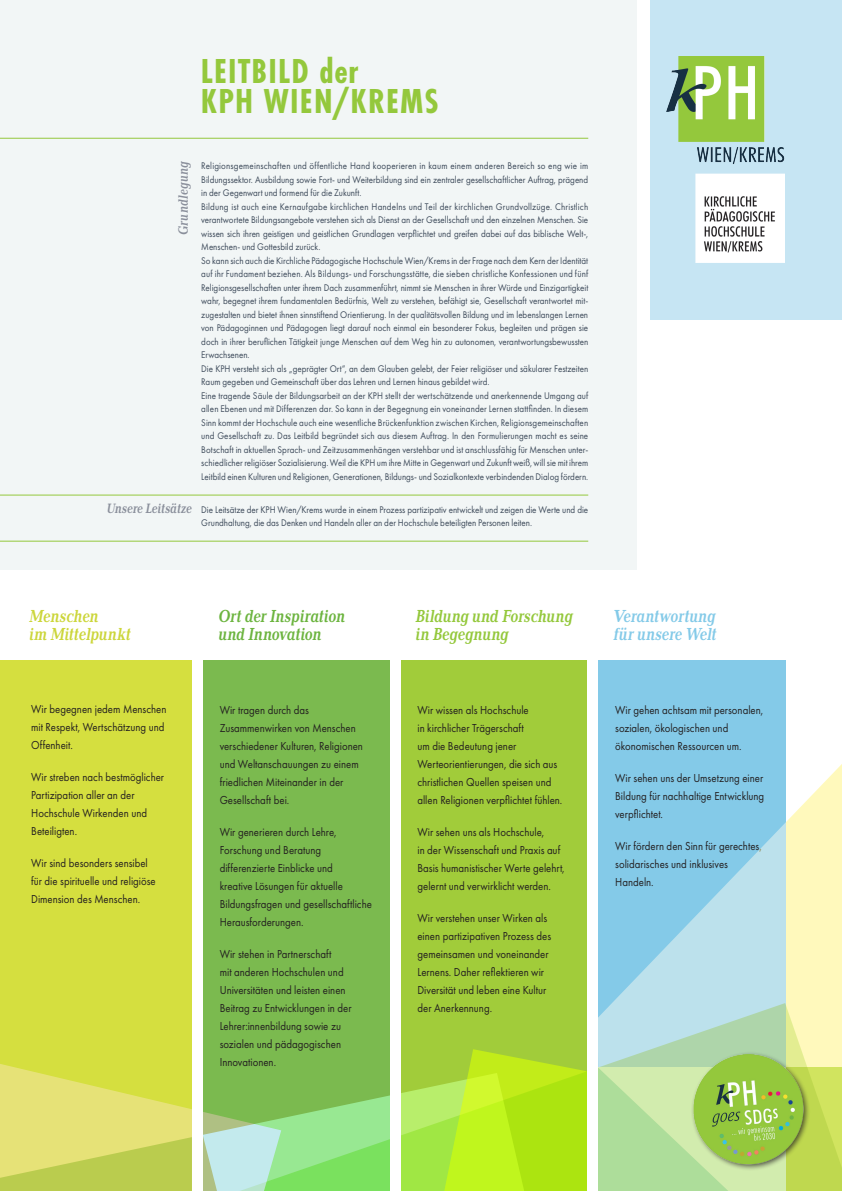
<style>
.page{position:relative;width:842px;height:1191px;background:#fff}
.page>*{position:absolute;margin:0;border:0;box-sizing:border-box;transform-origin:0 0}
.t1{font:700 36px/30px "Futura PT Cond";letter-spacing:.035em;color:#94c83c}
.Ü1{font:italic 700 18px/18px "Baltica";letter-spacing:-.01em;color:#6cb43f;scale:.8 1}
.Ü1-2{font:italic 700 18px/18px "Baltica";color:#94c83c;scale:.8 1}
.Ü1-3{font:italic 700 18px/18px "Baltica";letter-spacing:-.005em;color:#84cae8;scale:.8 1}
.Ü1-4{font:italic 700 18px/18px "Baltica";letter-spacing:-.005em;color:#ccd63b;scale:.8 1}
.Ü1-5{font:italic 700 14px "Baltica";letter-spacing:-.005em;color:#8a8f9b;scale:.8 1}
.Ü1-6{font:italic 700 14px "Baltica";letter-spacing:.02em;color:#8a8f9b;scale:.8 1}
.leitbild-basistext{font:12px/18px "Futura PT";color:#231f20;scale:.9 1}
.Ü2{font:12px/18px "Futura PT";color:#231f20;scale:.9 1}
.leitbild-basistext-v{font:10px/13.5px "Futura PT";color:#3d4a5a;text-align:justify;scale:.9 1}
</style>
<div class="page">
<div style="left:648px;top:0;width:194px;height:319px;background:#c6e5f3"></div>
<div style="left:0;top:0;width:649px;height:1191px;background:#fff"></div>
<div style="left:0;top:0;width:636px;height:570px;background:#f2f6f6"></div>
<img style="left:667px;top:57px;width:118px;height:206px">
<div style="left:598px;top:660px;width:187px;height:531px;background:#84cae8"></div>
<div style="left:400px;top:660px;width:187px;height:531px;background:#a1cc3a"></div>
<div style="left:203px;top:660px;width:187px;height:531px;background:#7bba4f"></div>
<div style="left:0;top:660px;width:192px;height:531px;background:#d5df3f"></div>
<svg style="left:598px;top:737px;width:244px;height:454px"></svg>
<img style="left:687px;top:1046px;width:124px;height:126px">
<hr style="left:0;top:138px;width:588px;height:1px;background:#94c83c">
<hr style="left:0;top:495px;width:588px;height:1px;background:#94c83c">
<hr style="left:0;top:541px;width:588px;height:1px;background:#94c83c">
<svg style="left:0;top:1049px;width:587px;height:142px"></svg>
<div style="left:192px;top:610px;width:10px;height:581px;background:#fff"></div>
<div style="left:390px;top:604px;width:10px;height:587px;background:#fff"></div>
<p class="t1" style="left:201px;top:56px;width:239px">LEITBILD der<br>KPH WIEN/KREMS</p>
<p class="Ü1-6" style="left:174px;top:235px;width:93px;rotate:-90deg">Grundlegung</p>
<p class="Ü1-5" style="left:106px;top:500px;width:108px">Unsere Leitsätze</p>
<p class="leitbild-basistext-v" style="left:201px;top:159px;width:431px">Religionsgemeinschaften und öffentliche Hand kooperieren in kaum einem anderen Bereich so eng wie im Bildungssektor. Ausbildung sowie Fort- und Weiterbildung sind ein zentraler gesellschaftlicher Auftrag, prägend in der Gegenwart und formend für die Zukunft.</p>
<p class="leitbild-basistext-v" style="left:201px;top:200px;width:431px">Bildung ist auch eine Kernaufgabe kirchlichen Handelns und Teil der kirchlichen Grundvollzüge. Christlich verantwortete Bildungsangebote verstehen sich als Dienst an der Gesellschaft und den einzelnen Menschen. Sie wissen sich ihren geistigen und geistlichen Grundlagen verpflichtet und greifen dabei auf das biblische Welt-, Menschen- und Gottesbild zurück.</p>
<p class="leitbild-basistext-v" style="left:201px;top:254px;width:431px">So kann sich auch die Kirchliche Pädagogische Hochschule Wien/Krems in der Frage nach dem Kern der Identität auf ihr Fundament beziehen. Als Bildungs- und Forschungsstätte, die sieben christliche Konfessionen und fünf Religionsgesellschaften unter ihrem Dach zusammenführt, nimmt sie Menschen in ihrer Würde und Einzigartigkeit wahr, begegnet ihrem fundamentalen Bedürfnis, Welt zu verstehen, befähigt sie, Gesellschaft verantwortet mit&shy;zugestalten und bietet ihnen sinnstiftend Orientierung. In der qualitätsvollen Bildung und im lebenslangen Lernen von Pädagoginnen und Pädagogen liegt darauf noch einmal ein besonderer Fokus, begleiten und prägen sie doch in ihrer beruflichen Tätigkeit junge Menschen auf dem Weg hin zu autonomen, verantwortungsbewussten Erwachsenen.</p>
<p class="leitbild-basistext-v" style="left:201px;top:362px;width:431px">Die KPH versteht sich als „geprägter Ort“, an dem Glauben gelebt, der Feier religiöser und säkularer Festzeiten<br>Raum gegeben und Gemeinschaft über das Lehren und Lernen hinaus gebildet wird.</p>
<p class="leitbild-basistext-v" style="left:201px;top:389px;width:431px">Eine tragende Säule der Bildungsarbeit an der KPH stellt der wertschätzende und anerkennende Umgang auf allen Ebenen und mit Differenzen dar. So kann in der Begegnung ein voneinander Lernen stattfinden. In diesem Sinn kommt der Hochschule auch eine wesentliche Brückenfunktion zwischen Kirchen, Religionsgemeinschaften und Gesellschaft zu. Das Leitbild begründet sich aus diesem Auftrag. In den Formulierungen macht es seine Botschaft in aktuellen Sprach- und Zeitzusammenhängen verstehbar und ist anschlussfähig für Menschen unter&shy;schiedlicher religiöser Sozialisierung. Weil die KPH um ihre Mitte in Gegenwart und Zukunft weiß, will sie mit ihrem Leitbild einen Kulturen und Religionen, Generationen, Bildungs- und Sozialkontexte verbindenden Dialog fördern.</p>
<p class="leitbild-basistext-v" style="left:201px;top:503px;width:431px">Die Leitsätze der KPH Wien/Krems wurde in einem Prozess partizipativ entwickelt und zeigen die Werte und die<br>Grundhaltung, die das Denken und Handeln aller an der Hochschule beteiligten Personen leiten.</p>
<p class="Ü1-4" style="left:29px;top:607px;width:128px">Menschen<br>im Mittelpunkt</p>
<p class="Ü1" style="left:219px;top:607px;width:160px">Ort der Inspiration und Innovation</p>
<p class="Ü1-2" style="left:415px;top:607px;width:198px">Bildung und Forschung in Begegnung</p>
<p class="Ü1-3" style="left:614px;top:607px;width:130px">Verantwortung für unsere Welt</p>
<p class="leitbild-basistext" style="left:31px;top:699px;width:152px">Wir begegnen jedem Menschen mit Respekt, Wertschätzung und<br>Offenheit.</p>
<p class="leitbild-basistext" style="left:31px;top:767px;width:149px">Wir streben nach bestmöglicher<br>Partizipation aller an der<br>Hochschule Wirkenden und<br>Beteiligten.</p>
<p class="leitbild-basistext" style="left:31px;top:853px;width:140px">Wir sind besonders sensibel für die spirituelle und religiöse<br>Dimension des Menschen.</p>
<p class="leitbild-basistext" style="left:220px;top:700px;width:161px">Wir tragen durch das<br>Zusammenwirken von Menschen verschiedener Kulturen, Religionen und Weltanschauungen zu einem friedlichen Miteinander in der<br>Gesellschaft bei.</p>
<p class="leitbild-basistext" style="left:220px;top:822px;width:171px">Wir generieren durch Lehre,<br>Forschung und Beratung differenzierte Einblicke und<br>kreative Lösungen für aktuelle<br>Bildungsfragen und gesellschaftliche<br>Herausforderungen.</p>
<p class="leitbild-basistext" style="left:220px;top:944px;width:148px">Wir stehen in Partnerschaft<br>mit anderen Hochschulen und<br>Universitäten und leisten einen<br>Beitrag zu Entwicklungen in der<br>Lehrer:innenbildung sowie zu sozialen und pädagogischen<br>Innovationen.</p>
<p class="Ü2" style="left:417px;top:700px;width:162px">Wir wissen als Hochschule<br>in kirchlicher Trägerschaft<br>um die Bedeutung jener<br>Werteorientierungen, die sich aus christlichen Quellen speisen und allen Religionen verpflichtet fühlen.</p>
<p class="leitbild-basistext" style="left:417px;top:822px;width:165px">Wir sehen uns als Hochschule,<br>in der Wissenschaft und Praxis auf Basis humanistischer Werte gelehrt, gelernt und verwirklicht werden.</p>
<p class="leitbild-basistext" style="left:417px;top:908px;width:150px">Wir verstehen unser Wirken als einen partizipativen Prozess des gemeinsamen und voneinander<br>Lernens. Daher reflektieren wir<br>Diversität und leben eine Kultur der Anerkennung.</p>
<p class="Ü2" style="left:615px;top:701px;width:166px">Wir gehen achtsam mit personalen, sozialen, ökologischen und ökonomischen Ressourcen um.</p>
<p class="leitbild-basistext" style="left:615px;top:769px;width:167px;text-align:justify">Wir sehen uns der Umsetzung einer Bildung für nachhaltige Entwicklung verpflichtet.</p>
<p class="leitbild-basistext" style="left:615px;top:837px;width:165px">Wir fördern den Sinn für gerechtes,</p>
<p class="leitbild-basistext" style="left:615px;top:855px;width:127px">solidarisches und inklusives<br>Handeln.</p>
</div>
